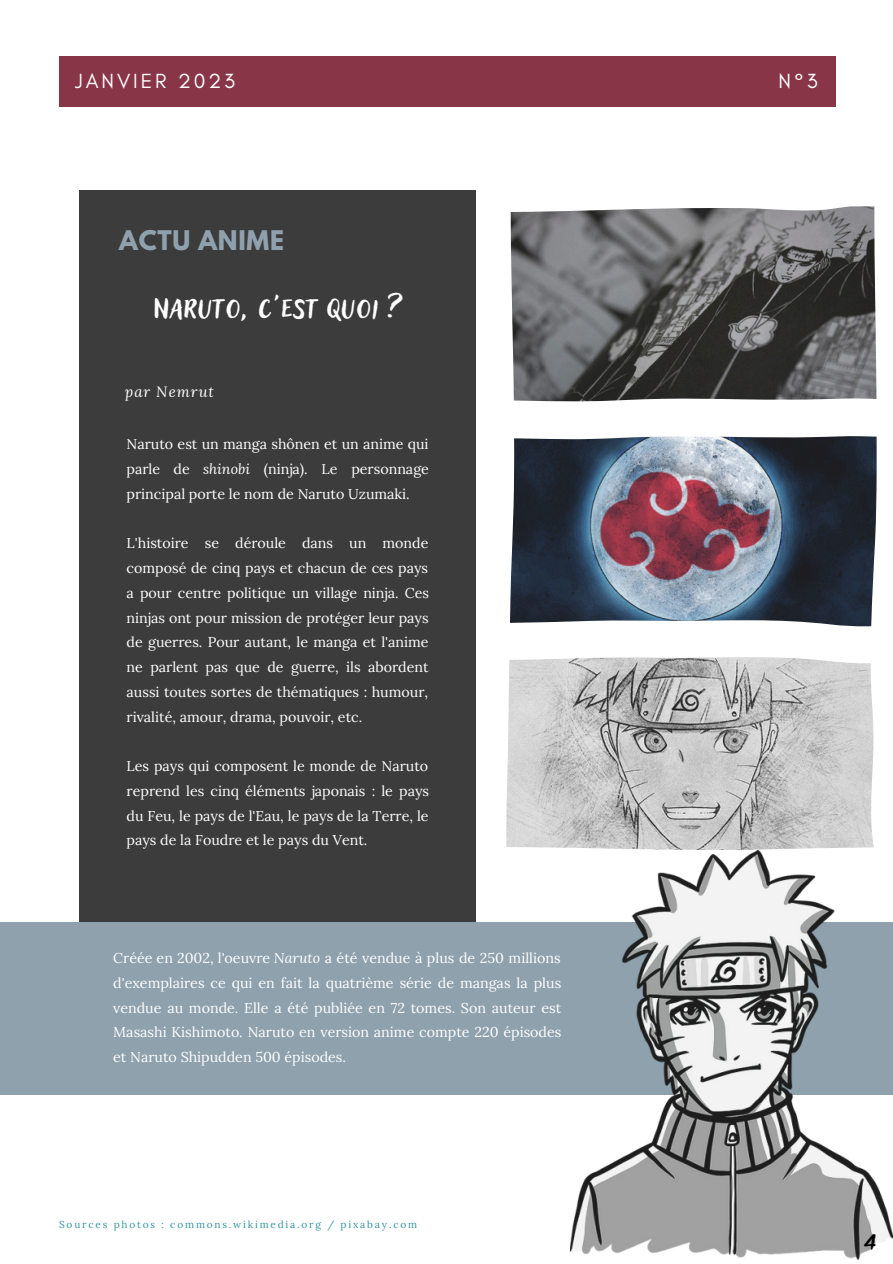
<style>
.page{position:relative;width:893px;height:1264px;background:#fff}
.page>*{position:absolute;margin:0;border:0;box-sizing:border-box;transform-origin:0 0}
.t1{font:34.8px "Adlery Pro Blockletter";letter-spacing:.03em;color:#fff}
.t2{font:30px "Adlery Pro Blockletter";color:#000}
.t3{font:700 24px "League Spartan";letter-spacing:.03em;color:#8ea1ad}
.t4{font:20.85px "Glacial Indifference";letter-spacing:.14em;color:#fff}
.t5{font:italic 14.85px "Lora";letter-spacing:.07em;color:#fff}
.t6{font:14.25px/24.8px "Lora";color:#fff;text-align:justify}
.t7{font:10.05px "Lora";letter-spacing:.18em;color:#3494a0}
.s1{font-style:italic}
</style>
<div class="page">
<div style="left:59px;top:56px;width:776px;height:51px;background:#883547"></div>
<div style="left:80px;top:191px;width:396px;height:840px;background:#3d3c3c"></div>
<div style="left:0;top:922px;width:892px;height:172px;background:#8ea1ad"></div>
<img style="left:510px;top:206px;width:366px;height:195px">
<img style="left:510px;top:436px;width:366px;height:190px">
<img style="left:506px;top:657px;width:367px;height:193px">
<img style="left:570px;top:850px;width:322px;height:409px">
<h3 class="t4" style="left:75px;top:68px;width:161px">JANVIER 2023</h3>
<h3 class="t4" style="left:778px;top:68px;width:40px">N°3</h3>
<h3 class="t3" style="left:119px;top:228px;width:166px">ACTU ANIME</h3>
<h1 class="t1" style="left:154px;top:285px;width:241px">Naruto, c'est quoi ?</h1>
<p class="t5" style="left:125px;top:382px;width:91px">par Nemrut</p>
<p class="t6" style="left:127px;top:432px;width:304px">Naruto est un manga shônen et un anime qui parle de <span class="s1">shinobi</span> (ninja). Le personnage principal porte le nom de Naruto Uzumaki.</p>
<p class="t6" style="left:127px;top:531px;width:304px">L'histoire se déroule dans un monde composé de cinq pays et chacun de ces pays a pour centre politique un village ninja. Ces ninjas ont pour mission de protéger leur pays de guerres. Pour autant, le manga et l'anime ne parlent pas que de guerre, ils abordent aussi toutes sortes de thématiques : humour, rivalité, amour, drama, pouvoir, etc.</p>
<p class="t6" style="left:127px;top:753px;width:304px">Les pays qui composent le monde de Naruto reprend les cinq éléments japonais : le pays du Feu, le pays de l'Eau, le pays de la Terre, le pays de la Foudre et le pays du Vent.</p>
<p class="t6" style="left:113px;top:945px;width:449px">Créée en 2002, l'oeuvre <span class="s1">Naruto</span> a été vendue à plus de 250 millions d'exemplaires ce qui en fait la quatrième série de mangas la plus vendue au monde. Elle a été publiée en 72 tomes. Son auteur est Masashi Kishimoto. Naruto en version anime compte 220 épisodes et Naruto Shipudden 500 épisodes.</p>
<p class="t7" style="left:59px;top:1217px;width:359px">Sources photos : commons.wikimedia.org / pixabay.com</p>
<h2 class="t2" style="left:865px;top:1208px;width:11px">6</h2>
<h2 class="t2" style="left:863px;top:1221px;width:15px">4</h2>
</div>
